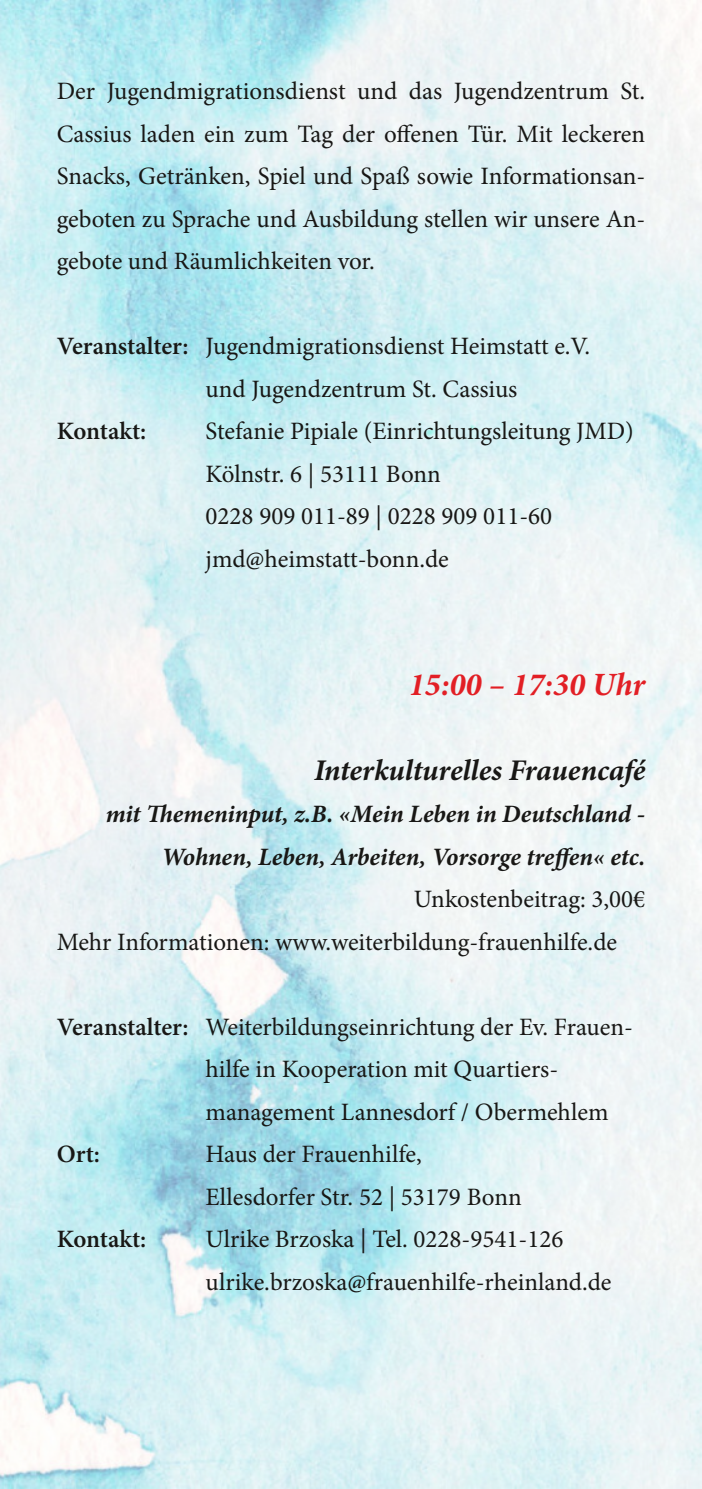
<style>
.page{position:relative;width:702px;height:1489px;background:#fff}
.page>*{position:absolute;margin:0;border:0;box-sizing:border-box;transform-origin:0 0}
.t1{font:italic 700 32.5px "Minion Pro";color:#e21f25}
.t2{font:italic 700 30px "Minion Pro";letter-spacing:-.005em;color:#181715}
.t3{font:25px/42.5px "Minion Pro";color:#181715}
.t4{font:italic 700 25px/42.5px "Minion Pro";letter-spacing:-.005em;color:#181715;text-align:right}
.t5{font:600 25px "Minion Pro";letter-spacing:-.01em;color:#181715}
.s1{font-weight:600}
</style>
<div class="page">
<img style="left:0;top:0;width:702px;height:1488px">
<p class="t3" style="left:57px;top:72px;width:590px;text-align:justify">Der Jugendmigrationsdienst und das Jugendzentrum St.<br>Cassius laden ein zum Tag der offenen Tür. Mit leckeren Snacks, Getränken, Spiel und Spaß sowie Informationsan‐ geboten zu Sprache und Ausbildung stellen wir unsere An‐ gebote und Räumlichkeiten vor.</p>
<p class="t3" style="left:206px;top:327px;width:386px;text-indent:-149px"><span class="s1">Veranstalter:</span> Jugendmigrationsdienst Heimstatt e.V. und Jugendzentrum St. Cassius</p>
<p class="t5" style="left:57px;top:421px;width:91px">Kontakt:</p>
<p class="t3" style="left:206px;top:412px;width:429px">Stefanie Pipiale (Einrichtungsleitung JMD)<br>Kölnstr. 6 | 53111 Bonn<br>0228 909 011-89 | 0228 909 011-60 jmd@heimstatt-bonn.de</p>
<h1 class="t1" style="left:409px;top:671px;width:238px">15:00 – 17:30 Uhr</h1>
<p class="t2" style="left:314px;top:757px;width:332px">Interkulturelles Frauencafé</p>
<p class="t4" style="left:106px;top:795px;width:541px">mit Themeninput, z.B. «Mein Leben in Deutschland -<br>Wohnen, Leben, Arbeiten, Vorsorge treffen« etc.</p>
<p class="t3" style="left:57px;top:880px;width:590px;text-indent:357px">Unkostenbeitrag: 3,00€<br>Mehr Informationen: www.weiterbildung-frauenhilfe.de</p>
<p class="t3" style="left:206px;top:1007px;width:429px;text-indent:-149px"><span class="s1">Veranstalter:</span> Weiterbildungseinrichtung der Ev. Frauen&shy;hilfe in Kooperation mit Quartiers&shy;management Lannesdorf / Obermehlem</p>
<p class="t5" style="left:57px;top:1144px;width:45px">Ort:</p>
<p class="t3" style="left:206px;top:1135px;width:317px">Haus der Frauenhilfe,<br>Ellesdorfer Str. 52 | 53179 Bonn</p>
<p class="t5" style="left:57px;top:1229px;width:91px">Kontakt:</p>
<p class="t3" style="left:206px;top:1220px;width:407px">Ulrike Brzoska | Tel. 0228-9541-126 ulrike.brzoska@frauenhilfe-rheinland.de</p>
</div>
